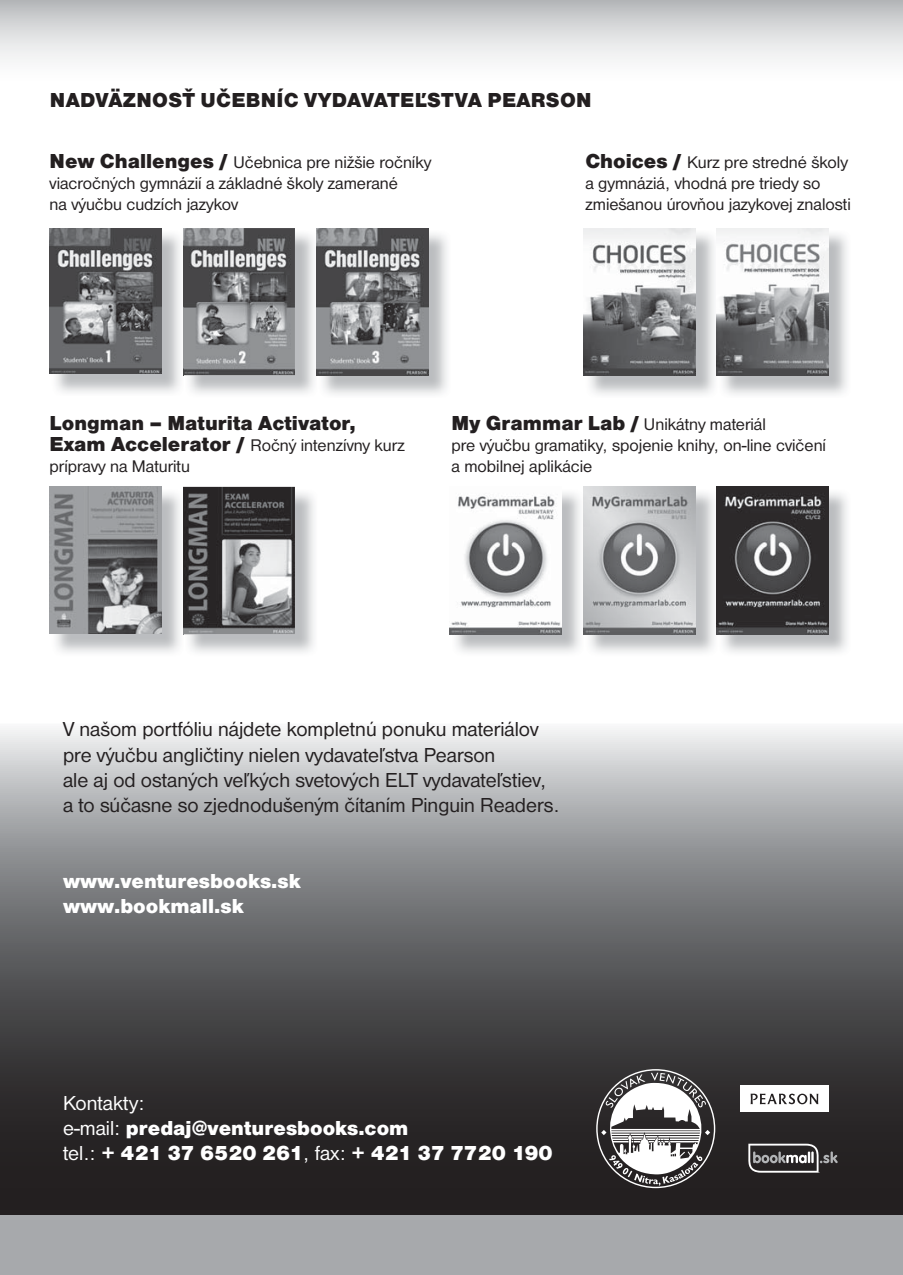
<style>
.page{position:relative;width:903px;height:1275px;background:#fff}
.page>*{position:absolute;margin:0;border:0;box-sizing:border-box;transform-origin:0 0}
.t1{font:21px/25.2px "Nimbus Sans DOT";color:#231f20}
.t2{font:21px/25.2px "Nimbus Sans DOT Blac";color:#fff}
.t3{font:21px "Nimbus Sans DOT Blac";color:#231f20}
.t4{font:21px "Nimbus Sans DOT";color:#fff}
.t5{font:17.5px/21px "Nimbus Sans DOT";color:#231f20}
.s1{font-family:"Nimbus Sans DOT Blac";font-size:21px}
.s2{font-family:"Nimbus Sans DOT"}
</style>
<div class="page">
<svg style="left:0;top:728px;width:903px;height:487px;background:#69696a"></svg>
<div style="left:0;top:1215px;width:903px;height:60px;background:#a7a9ac"></div>
<div style="left:0;top:0;width:903px;height:84px;background:linear-gradient(to bottom,#bcbec1,#fff)"></div>
<img style="left:56px;top:234px;width:261px;height:160px">
<img style="left:183px;top:228px;width:112px;height:147px">
<img style="left:319px;top:230px;width:128px;height:165px">
<img style="left:316px;top:228px;width:112px;height:147px">
<img style="left:585px;top:230px;width:132px;height:165px">
<img style="left:583px;top:228px;width:112px;height:147px">
<img style="left:719px;top:230px;width:128px;height:165px">
<img style="left:716px;top:228px;width:112px;height:147px">
<img style="left:183px;top:230px;width:1px;height:145px">
<img style="left:50px;top:228px;width:112px;height:146px">
<img style="left:183px;top:487px;width:112px;height:147px">
<img style="left:452px;top:489px;width:265px;height:164px">
<img style="left:450px;top:489px;width:112px;height:145px">
<img style="left:583px;top:487px;width:112px;height:147px">
<img style="left:719px;top:489px;width:128px;height:164px">
<img style="left:716px;top:487px;width:112px;height:147px">
<img style="left:183px;top:489px;width:1px;height:145px">
<img style="left:50px;top:487px;width:112px;height:147px">
<div style="left:740px;top:1086px;width:89px;height:26px;background:#fff"></div>
<svg style="left:751px;top:1094px;width:67px;height:10px"></svg>
<svg style="left:591px;top:1069px;width:130px;height:119px"></svg>
<svg style="left:748px;top:1144px;width:90px;height:29px;background:#5c5a5b"></svg>
<p class="t3" style="left:50px;top:92px;width:543px">NADVÄZNOSŤ UČEBNÍC VYDAVATEĽSTVA PEARSON</p>
<p class="t5" style="left:50px;top:153px;width:383px"><span class="s1">New Challenges /</span> Učebnica pre nižšie ročníky viacročných gymnázií a základné školy zamerané<br>na výučbu cudzích jazykov</p>
<p class="t5" style="left:585px;top:153px;width:267px"><span class="s1">Choices /</span> Kurz pre stredné školy a gymnáziá, vhodná pre triedy so zmiešanou úrovňou jazykovej znalosti</p>
<p class="t3" style="left:50px;top:415px;width:308px">Longman – Maturita Activator,</p>
<p class="t5" style="left:50px;top:436px;width:357px"><span class="s1">Exam Accelerator /</span> Ročný intenzívny kurz prípravy na Maturitu</p>
<p class="t5" style="left:451px;top:415px;width:376px"><span class="s1">My Grammar Lab /</span> Unikátny materiál<br>pre výučbu gramatiky, spojenie knihy, on-line cvičení a mobilnej aplikácie</p>
<p class="t1" style="left:63px;top:719px;width:498px">V našom portfóliu nájdete kompletnú ponuku materiálov pre výučbu angličtiny nielen vydavateľstva Pearson<br>ale aj od ostaných veľkých svetových ELT vydavateľstiev, a to súčasne so zjednodušeným čítaním Pinguin Readers.</p>
<p class="t2" style="left:63px;top:868px;width:239px">www.venturesbooks.sk www.bookmall.sk</p>
<p class="t4" style="left:63px;top:1094px;width:83px">Kontakty:</p>
<p class="t2" style="left:63px;top:1116px;width:491px"><span class="s2">e-mail:</span> predaj@venturesbooks.com<br><span class="s2">tel.:</span> + 421 37 6520 261<span class="s2">, fax:</span> + 421 37 7720 190</p>
</div>
